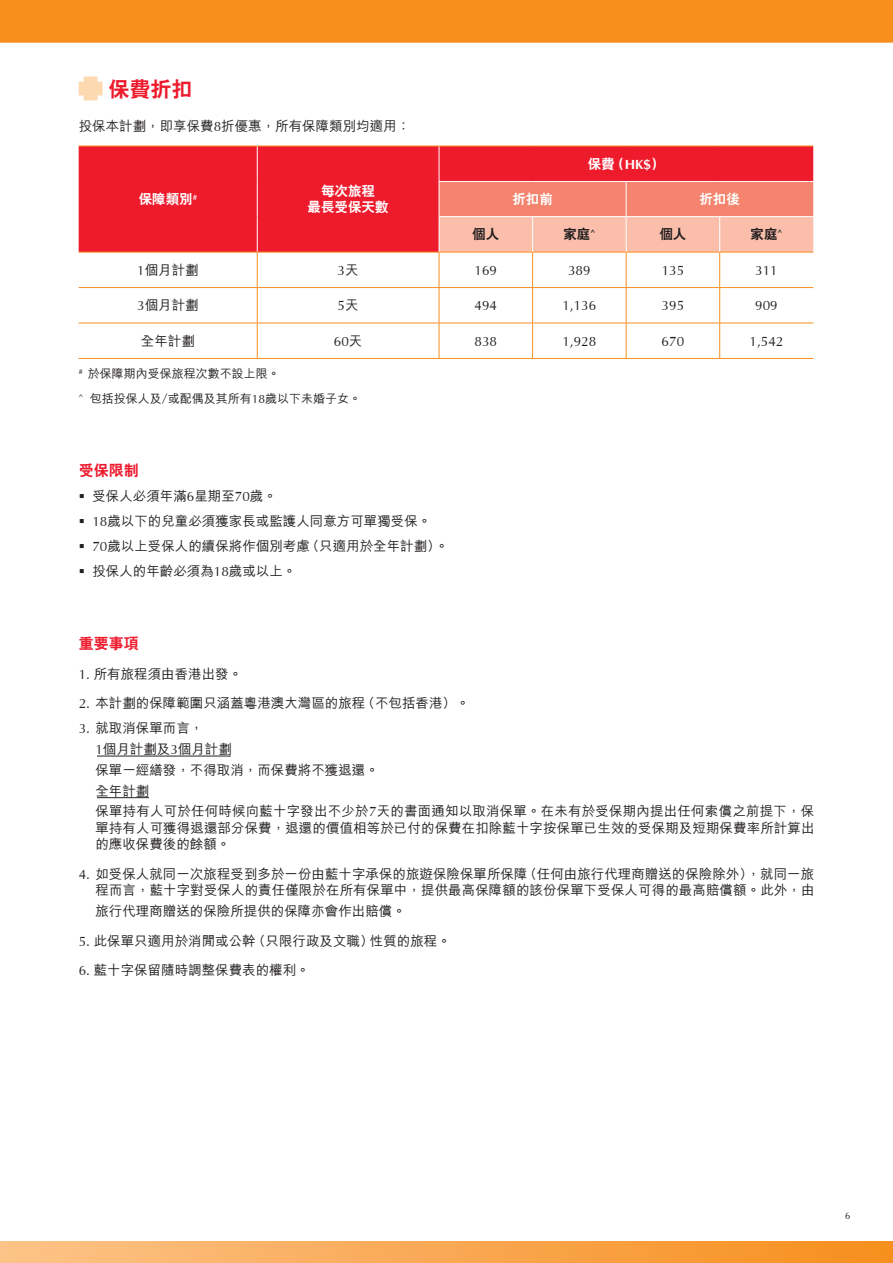
<style>
.page{position:relative;width:893px;height:1263px;background:#fff}
.page>*{position:absolute;margin:0;border:0;box-sizing:border-box;transform-origin:0 0}
.t1{font:800 21px "C Hei 2 HK";color:#ee1b2d}
.t2{font:800 15px "C Hei 2 HK";color:#ee1b2d}
.t3{font:500 13.5px/20.7px "M Hei HK";color:#231f20}
.t4{font:13.5px "Optima";color:#231f20}
.t5{font:800 13.5px/16.5px "C Hei 2 HK";color:#fff;text-align:center}
.t6{font:800 13.5px "C Hei 2 HK";color:#231f20}
.t7{font:500 12px/25px "M Hei HK";color:#231f20}
.t8{font:9.45px "Optima";color:#231f20}
.s1{font-family:"Optima";font-weight:400}
.s2{font-family:"Optima";font-weight:700}
.s3{font-family:"M Hei HK";font-weight:500}
</style>
<div class="page">
<div style="left:0;top:0;width:893px;height:43px;background:#f68f1e"></div>
<div style="left:0;top:1242px;width:893px;height:21px;background:linear-gradient(to right,#fdc389,#f68f1d)"></div>
<svg style="left:79px;top:77px;width:24px;height:24px"></svg>
<div style="left:79px;top:147px;width:734px;height:105px;background:#ee1b2d"></div>
<svg style="left:440px;top:182px;width:373px;height:70px;background:#f7a18b"></svg>
<hr style="left:79px;top:146px;width:178px;height:1px;background:#f68f1e">
<hr style="left:257px;top:146px;width:182px;height:1px;background:#f68f1e">
<hr style="left:439px;top:146px;width:94px;height:1px;background:#f68f1e">
<hr style="left:533px;top:146px;width:93px;height:1px;background:#f68f1e">
<hr style="left:626px;top:146px;width:94px;height:1px;background:#f68f1e">
<hr style="left:720px;top:146px;width:93px;height:1px;background:#f68f1e">
<hr style="left:79px;top:252px;width:178px;height:1px;background:#f68f1e">
<hr style="left:257px;top:252px;width:182px;height:1px;background:#f68f1e">
<hr style="left:257px;top:252px;width:1px;height:35px;background:#f68f1e">
<hr style="left:439px;top:252px;width:94px;height:1px;background:#f68f1e">
<hr style="left:439px;top:252px;width:1px;height:35px;background:#f68f1e">
<hr style="left:533px;top:252px;width:93px;height:1px;background:#f68f1e">
<hr style="left:532px;top:252px;width:1px;height:35px;background:#f68f1e">
<hr style="left:626px;top:252px;width:94px;height:1px;background:#f68f1e">
<hr style="left:626px;top:252px;width:1px;height:35px;background:#f68f1e">
<hr style="left:720px;top:252px;width:93px;height:1px;background:#f68f1e">
<hr style="left:719px;top:252px;width:1px;height:35px;background:#f68f1e">
<hr style="left:79px;top:287px;width:178px;height:1px;background:#f68f1e">
<hr style="left:257px;top:287px;width:182px;height:1px;background:#f68f1e">
<hr style="left:257px;top:288px;width:1px;height:35px;background:#f68f1e">
<hr style="left:439px;top:287px;width:94px;height:1px;background:#f68f1e">
<hr style="left:439px;top:288px;width:1px;height:35px;background:#f68f1e">
<hr style="left:533px;top:287px;width:93px;height:1px;background:#f68f1e">
<hr style="left:532px;top:288px;width:1px;height:35px;background:#f68f1e">
<hr style="left:626px;top:287px;width:94px;height:1px;background:#f68f1e">
<hr style="left:626px;top:288px;width:1px;height:35px;background:#f68f1e">
<hr style="left:720px;top:287px;width:93px;height:1px;background:#f68f1e">
<hr style="left:719px;top:288px;width:1px;height:35px;background:#f68f1e">
<hr style="left:79px;top:323px;width:178px;height:1px;background:#f68f1e">
<hr style="left:257px;top:323px;width:182px;height:1px;background:#f68f1e">
<hr style="left:257px;top:323px;width:1px;height:35px;background:#f68f1e">
<hr style="left:439px;top:323px;width:94px;height:1px;background:#f68f1e">
<hr style="left:439px;top:323px;width:1px;height:35px;background:#f68f1e">
<hr style="left:533px;top:323px;width:93px;height:1px;background:#f68f1e">
<hr style="left:532px;top:323px;width:1px;height:35px;background:#f68f1e">
<hr style="left:626px;top:323px;width:94px;height:1px;background:#f68f1e">
<hr style="left:626px;top:323px;width:1px;height:35px;background:#f68f1e">
<hr style="left:720px;top:323px;width:93px;height:1px;background:#f68f1e">
<hr style="left:719px;top:323px;width:1px;height:35px;background:#f68f1e">
<hr style="left:79px;top:358px;width:178px;height:1px;background:#f68f1e">
<hr style="left:257px;top:358px;width:182px;height:1px;background:#f68f1e">
<hr style="left:439px;top:358px;width:94px;height:1px;background:#f68f1e">
<hr style="left:533px;top:358px;width:93px;height:1px;background:#f68f1e">
<hr style="left:626px;top:358px;width:94px;height:1px;background:#f68f1e">
<hr style="left:720px;top:358px;width:93px;height:1px;background:#f68f1e">
<hr style="left:257px;top:146px;width:1px;height:35px;background:#fff">
<hr style="left:257px;top:181px;width:1px;height:36px;background:#fff">
<hr style="left:257px;top:217px;width:1px;height:35px;background:#fff">
<hr style="left:439px;top:146px;width:1px;height:35px;background:#fff">
<hr style="left:439px;top:181px;width:94px;height:1px;background:#fff">
<hr style="left:439px;top:182px;width:1px;height:34px;background:#fff">
<hr style="left:533px;top:181px;width:93px;height:1px;background:#fff">
<hr style="left:626px;top:181px;width:94px;height:1px;background:#fff">
<hr style="left:626px;top:182px;width:1px;height:34px;background:#fff">
<hr style="left:720px;top:181px;width:93px;height:1px;background:#fff">
<hr style="left:439px;top:216px;width:94px;height:1px;background:#fff">
<hr style="left:439px;top:217px;width:1px;height:35px;background:#fff">
<hr style="left:533px;top:216px;width:93px;height:1px;background:#fff">
<hr style="left:532px;top:217px;width:1px;height:35px;background:#fff">
<hr style="left:626px;top:216px;width:94px;height:1px;background:#fff">
<hr style="left:626px;top:217px;width:1px;height:35px;background:#fff">
<hr style="left:720px;top:216px;width:93px;height:1px;background:#fff">
<hr style="left:719px;top:217px;width:1px;height:35px;background:#fff">
<hr style="left:97px;top:756px;width:134px;height:1px;background:#231f20">
<hr style="left:97px;top:797px;width:52px;height:1px;background:#231f20">
<h1 class="t1" style="left:108px;top:78px;width:85px">保費折扣</h1>
<p class="t3" style="left:79px;top:115px;width:333px">投保本計劃，即享保費<span class="s1">8</span>折優惠，所有保障類別均適用：</p>
<p class="t5" style="left:139px;top:191px;width:60px">保障類別<sup>#</sup></p>
<p class="t5" style="left:308px;top:182px;width:83px">每次旅程<br>最長受保天數</p>
<p class="t5" style="left:588px;top:155px;width:78px">保費（<span class="s2">HK$</span>）</p>
<p class="t5" style="left:512px;top:190px;width:42px">折扣前</p>
<p class="t5" style="left:699px;top:190px;width:42px">折扣後</p>
<p class="t6" style="left:472px;top:227px;width:28px">個人</p>
<p class="t6" style="left:563px;top:227px;width:33px">家庭<sup>^</sup></p>
<p class="t6" style="left:659px;top:227px;width:28px">個人</p>
<p class="t6" style="left:751px;top:227px;width:33px">家庭<sup>^</sup></p>
<p class="t3" style="left:137px;top:258px;width:63px"><span class="s1">1</span>個月計劃</p>
<p class="t4" style="left:338px;top:260px;width:23px">3<span class="s3">天</span></p>
<p class="t4" style="left:475px;top:260px;width:24px">169</p>
<p class="t4" style="left:568px;top:260px;width:24px">389</p>
<p class="t4" style="left:662px;top:260px;width:24px">135</p>
<p class="t4" style="left:755px;top:260px;width:24px">311</p>
<p class="t3" style="left:137px;top:294px;width:63px"><span class="s1">3</span>個月計劃</p>
<p class="t4" style="left:338px;top:295px;width:23px">5<span class="s3">天</span></p>
<p class="t4" style="left:475px;top:295px;width:24px">494</p>
<p class="t4" style="left:562px;top:295px;width:35px">1,136</p>
<p class="t4" style="left:662px;top:295px;width:24px">395</p>
<p class="t4" style="left:755px;top:295px;width:24px">909</p>
<p class="t3" style="left:141px;top:329px;width:55px">全年計劃</p>
<p class="t4" style="left:334px;top:331px;width:30px">60<span class="s3">天</span></p>
<p class="t4" style="left:475px;top:331px;width:24px">838</p>
<p class="t4" style="left:562px;top:331px;width:35px">1,928</p>
<p class="t4" style="left:662px;top:331px;width:24px">670</p>
<p class="t4" style="left:750px;top:331px;width:35px">1,542</p>
<p class="t7" style="left:79px;top:360px;width:284px"><sup>#</sup> 於保障期內受保旅程次數不設上限。<br><sup>^</sup> 包括投保人及/或配偶及其所有<span class="s1">18</span>歲以下未婚子女。</p>
<p class="t2" style="left:79px;top:463px;width:62px">受保限制</p>
<p class="t3" style="left:79px;top:485px;width:200px">▪ 受保人必須年滿<span class="s1">6</span>星期至<span class="s1">70</span>歲。</p>
<p class="t3" style="left:79px;top:510px;width:354px">▪ <span class="s1">18</span>歲以下的兒童必須獲家長或監護人同意方可單獨受保。</p>
<p class="t3" style="left:79px;top:535px;width:371px">▪ <span class="s1">70</span>歲以上受保人的續保將作個別考慮（只適用於全年計劃）。</p>
<p class="t3" style="left:79px;top:560px;width:219px">▪ 投保人的年齡必須為<span class="s1">18</span>歲或以上。</p>
<p class="t2" style="left:79px;top:636px;width:62px">重要事項</p>
<p class="t3" style="left:79px;top:662px;width:165px"><span class="s1">1.</span> 所有旅程須由香港出發。</p>
<p class="t3" style="left:79px;top:691px;width:392px"><span class="s1">2.</span> 本計劃的保障範圍只涵蓋粵港澳大灣區的旅程（不包括香港）。</p>
<p class="t3" style="left:95px;top:717px;width:720px;text-indent:-17px"><span class="s1">3.</span> 就取消保單而言，<br><span class="s1">1</span>個月計劃及<span class="s1">3</span>個月計劃<br>保單一經繕發，不得取消，而保費將不獲退還。<br>全年計劃<br>保單持有人可於任何時候向藍十字發出不少於<span class="s1">7</span>天的書面通知以取消保單。在未有於受保期內提出任何索償之前提下，保</p>
<p class="t3" style="left:95px;top:818px;width:721px;line-height:16.5px">單持有人可獲得退還部分保費，退還的價值相等於已付的保費在扣除藍十字按保單已生效的受保期及短期保費率所計算出的應收保費後的餘額。</p>
<p class="t3" style="left:79px;top:864px;width:737px;line-height:16.5px;text-align:right"><span class="s1">4.</span> 如受保人就同一次旅程受到多於一份由藍十字承保的旅遊保險保單所保障（任何由旅行代理商贈送的保險除外），就同一旅程而言，藍十字對受保人的責任僅限於在所有保單中，提供最高保障額的該份保單下受保人可得的最高賠償額。此外，由</p>
<p class="t3" style="left:95px;top:900px;width:312px">旅行代理商贈送的保險所提供的保障亦會作出賠償。</p>
<p class="t3" style="left:79px;top:929px;width:374px"><span class="s1">5.</span> 此保單只適用於消閒或公幹（只限行政及文職）性質的旅程。</p>
<p class="t3" style="left:79px;top:959px;width:233px"><span class="s1">6.</span> 藍十字保留隨時調整保費表的權利。</p>
<p class="t8" style="left:845px;top:1208px;width:7px">6</p>
</div>
